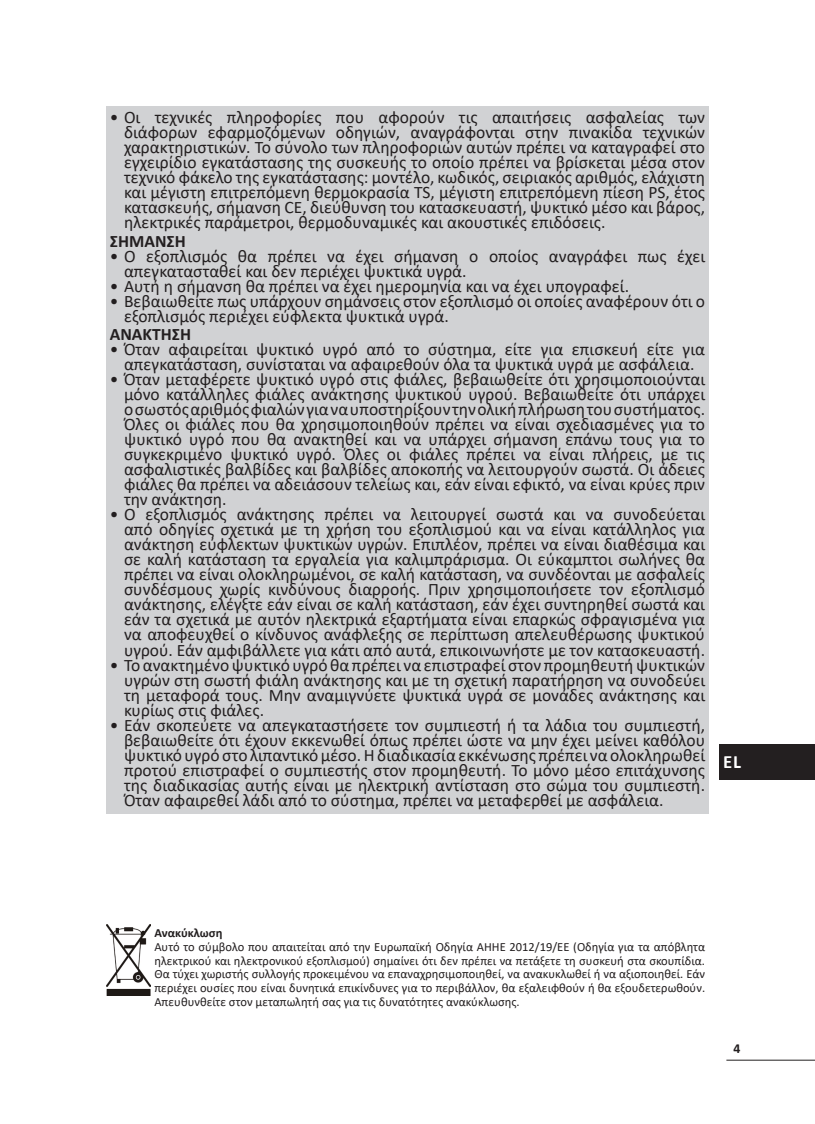
<style>
.page{position:relative;width:815px;height:1124px;background:#fff}
.page>*{position:absolute;margin:0;border:0;box-sizing:border-box;transform-origin:0 0}
.t1{font:700 18.75px "Calibri";color:#fff}
.t2{font:17.5px/15px "Calibri";color:#231f20;text-align:justify}
.Texte_normal___puce{font:700 17.5px "Calibri";color:#231f20}
.Texte_Normal{font:700 17.5px "Calibri";color:#231f20}
.t3{font:700 13.75px "Calibri";color:#231f20}
.Texte_Normal-2{font:12.5px/13.8px "Calibri";color:#231f20;text-align:justify}
.Texte_Normal-3{font:700 12.5px "Calibri";color:#231f20}
</style>
<div class="page">
<hr style="left:726px;top:1059px;width:89px;height:1px;background:#231f20">
<div style="left:106px;top:106px;width:603px;height:708px;background:#d1d2d4"></div>
<img style="left:106px;top:924px;width:45px;height:71px">
<div style="left:719px;top:744px;width:96px;height:36px;background:#231f20"></div>
<p class="t2" style="left:124px;top:109px;width:583px;text-indent:-14px">• Οι τεχνικές πληροφορίες που αφορούν τις απαιτήσεις ασφαλείας των διάφορων εφαρμoζόμενων οδηγιών, αναγράφονται στην πινακίδα τεχνικών χαρακτηριστικών. Το σύνολο των πληροφοριών αυτών πρέπει να καταγραφεί στο εγχειρίδιο εγκατάστασης της συσκευής το οποίο πρέπει να βρίσκεται μέσα στον τεχνικό φάκελο της εγκατάστασης: μοντέλο, κωδικός, σειριακός αριθμός, ελάχιστη και μέγιστη επιτρεπόμενη θερμοκρασία TS, μέγιστη επιτρεπόμενη πίεση PS, έτος κατασκευής, σήμανση CE, διεύθυνση του κατασκευαστή, ψυκτικό μέσο και βάρος, ηλεκτρικές παράμετροι, θερμοδυναμικές και ακουστικές επιδόσεις.</p>
<p class="Texte_Normal" style="left:110px;top:228px;width:77px">ΣΗΜΑΝΣΗ</p>
<p class="t2" style="left:124px;top:248px;width:583px;text-indent:-14px">• Ο εξοπλισμός θα πρέπει να έχει σήμανση ο οποίος αναγράφει πως έχει απεγκατασταθεί και δεν περιέχει ψυκτικά υγρά.</p>
<p class="t2" style="left:110px;top:278px;width:521px">• Αυτή η σήμανση θα πρέπει να έχει ημερομηνία και να έχει υπογραφεί.</p>
<p class="t2" style="left:124px;top:293px;width:583px;text-indent:-14px">• Βεβαιωθείτε πως υπάρχουν σημάνσεις στον εξοπλισμό οι οποίες αναφέρουν ότι ο εξοπλισμός περιέχει εύφλεκτα ψυκτικά υγρά.</p>
<p class="Texte_normal___puce" style="left:110px;top:322px;width:83px">ΑΝΑΚΤΗΣΗ</p>
<p class="t2" style="left:110px;top:341px;width:597px;text-align:center">• Όταν αφαιρείται ψυκτικό υγρό από το σύστημα, είτε για επισκευή είτε για απεγκατάσταση, συνίσταται να αφαιρεθούν όλα τα ψυκτικά υγρά με ασφάλεια.</p>
<p class="t2" style="left:124px;top:371px;width:583px;text-indent:-14px">• Όταν μεταφέρετε ψυκτικό υγρό στις φιάλες, βεβαιωθείτε ότι χρησιμοποιούνται μόνο κατάλληλες φιάλες ανάκτησης ψυκτικού υγρού. Βεβαιωθείτε ότι υπάρχει ο σωστός αριθμός φιαλών για να υποστηρίξουν την ολική πλήρωση του συστήματος.<br>Όλες οι φιάλες που θα χρησιμοποιηθούν πρέπει να είναι σχεδιασμένες για το ψυκτικό υγρό που θα ανακτηθεί και να υπάρχει σήμανση επάνω τους για το συγκεκριμένο ψυκτικό υγρό. Όλες οι φιάλες πρέπει να είναι πλήρεις, με τις ασφαλιστικές βαλβίδες και βαλβίδες αποκοπής να λειτουργούν σωστά. Οι άδειες φιάλες θα πρέπει να αδειάσουν τελείως και, εάν είναι εφικτό, να είναι κρύες πριν την ανάκτηση.</p>
<p class="t2" style="left:124px;top:506px;width:583px;text-indent:-14px">• Ο εξοπλισμός ανάκτησης πρέπει να λειτουργεί σωστά και να συνοδεύεται από οδηγίες σχετικά με τη χρήση του εξοπλισμού και να είναι κατάλληλος για ανάκτηση εύφλεκτων ψυκτικών υγρών. Επιπλέον, πρέπει να είναι διαθέσιμα και σε καλή κατάσταση τα εργαλεία για καλιμπράρισμα. Οι εύκαμπτοι σωλήνες θα πρέπει να είναι ολοκληρωμένοι, σε καλή κατάσταση, να συνδέονται με ασφαλείς συνδέσμους χωρίς κινδύνους διαρροής. Πριν χρησιμοποιήσετε τον εξοπλισμό ανάκτησης, ελέγξτε εάν είναι σε καλή κατάσταση, εάν έχει συντηρηθεί σωστά και εάν τα σχετικά με αυτόν ηλεκτρικά εξαρτήματα είναι επαρκώς σφραγισμένα για να αποφευχθεί ο κίνδυνος ανάφλεξης σε περίπτωση απελευθέρωσης ψυκτικού υγρού. Εάν αμφιβάλλετε για κάτι από αυτά, επικοινωνήστε με τον κατασκευαστή.</p>
<p class="t2" style="left:124px;top:656px;width:583px;text-indent:-14px">• Το ανακτημένο ψυκτικό υγρό θα πρέπει να επιστραφεί στον προμηθευτή ψυκτικών υγρών στη σωστή φιάλη ανάκτησης και με τη σχετική παρατήρηση να συνοδεύει τη μεταφορά τους. Μην αναμιγνύετε ψυκτικά υγρά σε μονάδες ανάκτησης και κυρίως στις φιάλες.</p>
<p class="t2" style="left:124px;top:716px;width:583px;text-indent:-14px">• Εάν σκοπεύετε να απεγκαταστήσετε τον συμπιεστή ή τα λάδια του συμπιεστή, βεβαιωθείτε ότι έχουν εκκενωθεί όπως πρέπει ώστε να μην έχει μείνει καθόλου ψυκτικό υγρό στο λιπαντικό μέσο. Η διαδικασία εκκένωσης πρέπει να ολοκληρωθεί προτού επιστραφεί ο συμπιεστής στον προμηθευτή. Το μόνο μέσο επιτάχυνσης της διαδικασίας αυτής είναι με ηλεκτρική αντίσταση στο σώμα του συμπιεστή.<br>Όταν αφαιρεθεί λάδι από το σύστημα, πρέπει να μεταφερθεί με ασφάλεια.</p>
<p class="t1" style="left:723px;top:748px;width:19px">EL</p>
<p class="Texte_Normal-3" style="left:154px;top:924px;width:70px">Ανακύκλωση</p>
<p class="Texte_Normal-2" style="left:154px;top:939px;width:552px">Αυτό το σύμβολο που απαιτείται από την Ευρωπαϊκή Οδηγία ΑΗΗΕ 2012/19/ΕΕ (Οδηγία για τα απόβλητα ηλεκτρικού και ηλεκτρονικού εξοπλισμού) σημαίνει ότι δεν πρέπει να πετάξετε τη συσκευή στα σκουπίδια.<br>Θα τύχει χωριστής συλλογής προκειμένου να επαναχρησιμοποιηθεί, να ανακυκλωθεί ή να αξιοποιηθεί. Εάν περιέχει ουσίες που είναι δυνητικά επικίνδυνες για το περιβάλλον, θα εξαλειφθούν ή θα εξουδετερωθούν.<br>Απευθυνθείτε στον μεταπωλητή σας για τις δυνατότητες ανακύκλωσης.</p>
<p class="t3" style="left:734px;top:1038px;width:8px">4</p>
</div>
